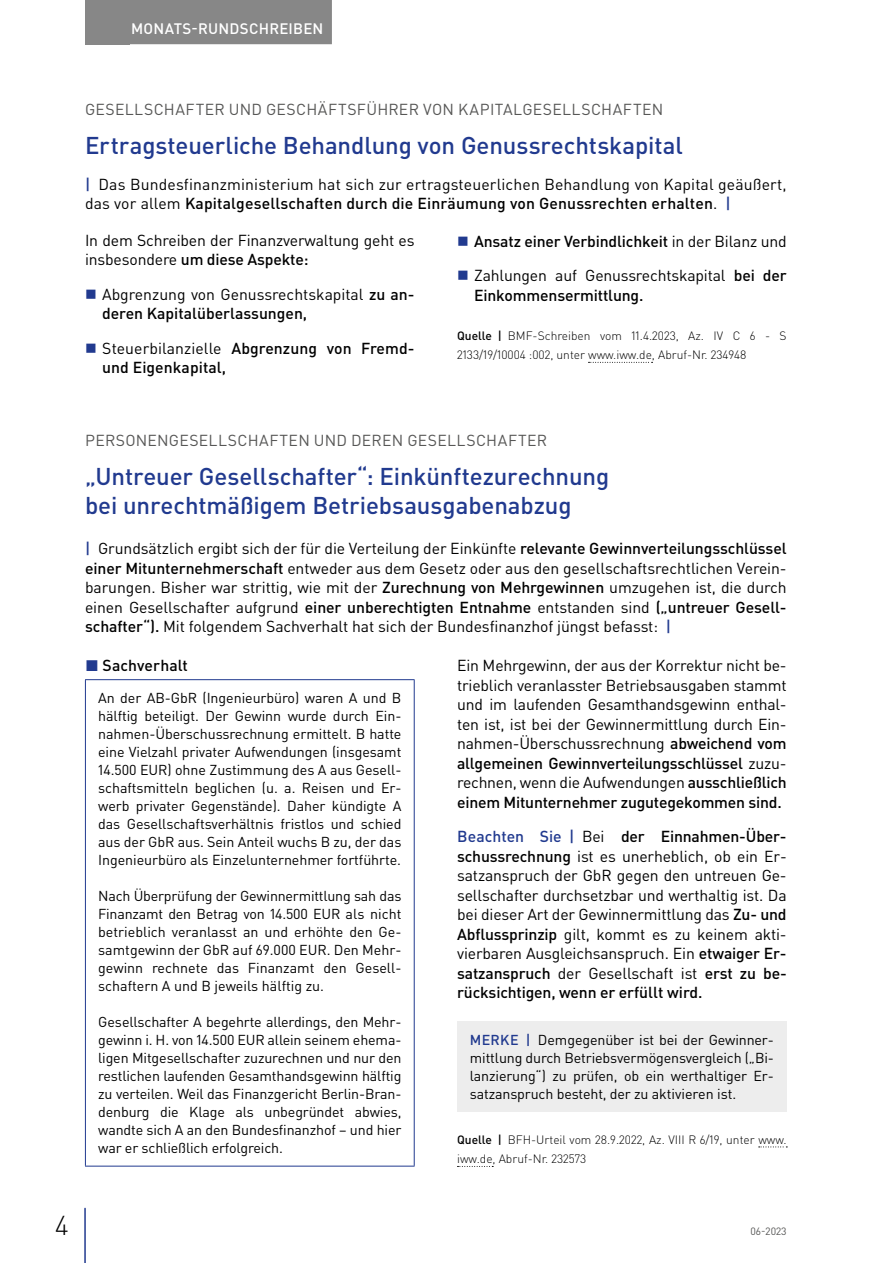
<style>
.page{position:relative;width:893px;height:1263px;background:#fff}
.page>*{position:absolute;margin:0;border:0;box-sizing:border-box;transform-origin:0 0}
.t1{font:300 27px "DIN Pro";color:#000}
.t2{font:500 24px/28.5px "DIN Pro";letter-spacing:-.005em;color:#213a8f}
.t3{font:15.75px/19.5px "DIN Pro";letter-spacing:-.01em;color:#000}
.t4{font:15.75px/19.5px "DIN Pro";letter-spacing:.01em;color:#000}
.t5{font:15.75px "DIN Pro";letter-spacing:.02em;color:#575756}
.t6{font:500 15.75px/19.5px "DIN Pro";letter-spacing:.005em;color:#000}
.t7{font:500 15px "DIN Pro";letter-spacing:.015em;color:#fff}
.t8{font:14.25px/18px "DIN Pro";letter-spacing:-.005em;color:#000;text-align:justify}
.t9{font:300 12px/19.5px "DIN Pro";color:#000}
.t10{font:10.5px "DIN Pro";color:#575756}
.s1{font-weight:500;color:#213a8f}
.s2{font-weight:500}
.s3{font-weight:400}
.s4{color:#213a8f}
</style>
<div class="page">
<div style="left:85px;top:0;width:45px;height:44px;background:#878787"></div>
<hr style="left:84px;top:1208px;width:2px;height:55px;background:#213a8f">
<div style="left:122px;top:0;width:210px;height:44px;background:#878787"></div>
<svg style="left:588px;top:362px;width:65px;height:1px"></svg>
<hr style="left:85px;top:679px;width:330px;height:1px;background:#213a8f">
<hr style="left:85px;top:680px;width:1px;height:486px;background:#213a8f">
<hr style="left:414px;top:680px;width:1px;height:486px;background:#213a8f">
<hr style="left:85px;top:1166px;width:330px;height:1px;background:#213a8f">
<svg style="left:759px;top:1146px;width:28px;height:1px"></svg>
<svg style="left:457px;top:1166px;width:36px;height:1px"></svg>
<div style="left:457px;top:1022px;width:330px;height:90px;background:#ededed"></div>
<p class="t7" style="left:131px;top:18px;width:194px">MONATS-RUNDSCHREIBEN</p>
<p class="t5" style="left:85px;top:98px;width:580px">GESELLSCHAFTER UND GESCHÄFTSFÜHRER VON KAPITALGESELLSCHAFTEN</p>
<h2 class="t2" style="left:85px;top:130px;width:599px">Ertragsteuerliche Behandlung von Genussrechtskapital</h2>
<p class="t4" style="left:85px;top:174px;width:703px"><span class="s1">|</span> Das Bundesfinanzministerium hat sich zur ertragsteuerlichen Behandlung von Kapital geäußert, das vor allem <span class="s2">Kapitalgesellschaften durch die Einräumung von Genussrechten erhalten</span>. <span class="s1">|</span></p>
<p class="t3" style="left:85px;top:230px;width:331px">In dem Schreiben der Finanzverwaltung geht es insbesondere <span class="s2">um diese Aspekte:</span></p>
<p class="t3" style="left:102px;top:284px;width:314px">Abgrenzung von Genussrechtskapital <span class="s2">zu an&shy;deren Kapitalüberlassungen,</span></p>
<p class="t6" style="left:102px;top:338px;width:314px"><span class="s3">Steuerbilanzielle</span> Abgrenzung von Fremd&shy;und Eigenkapital,</p>
<p class="t3" style="left:474px;top:223px;width:314px;line-height:34.5px"><span class="s2">Ansatz einer Verbindlichkeit</span> in der Bilanz und<br>Zahlungen auf Genussrechtskapital <span class="s2">bei der</span></p>
<p class="t6" style="left:474px;top:285px;width:171px">Einkommensermittlung.</p>
<p class="t9" style="left:457px;top:325px;width:331px"><span class="s2">Quelle |</span> BMF-Schreiben vom 11.4.2023, Az. IV C 6 - S<br>2133/19/10004 :002, unter www.iww.de, Abruf-Nr. 234948</p>
<p class="t5" style="left:85px;top:430px;width:463px">PERSONENGESELLSCHAFTEN UND DEREN GESELLSCHAFTER</p>
<h2 class="t2" style="left:85px;top:461px;width:526px">„Untreuer Gesellschafter“: Einkünftezurechnung bei unrechtmäßigem Betriebsausgabenabzug</h2>
<p class="t3" style="left:85px;top:538px;width:703px;text-align:justify"><span class="s1">|</span> Grundsätzlich ergibt sich der für die Verteilung der Einkünfte <span class="s2">relevante Gewinnverteilungsschlüssel einer Mitunternehmerschaft</span> entweder aus dem Gesetz oder aus den gesellschaftsrechtlichen Verein&shy;barungen. Bisher war strittig, wie mit der <span class="s2">Zurechnung von Mehrgewinnen</span> umzugehen ist, die durch einen Gesellschafter aufgrund <span class="s2">einer unberechtigten Entnahme</span> entstanden sind <span class="s2">(„untreuer Gesell&shy;schafter“).</span> Mit folgendem Sachverhalt hat sich der Bundesfinanzhof jüngst befasst: <span class="s1">|</span></p>
<p class="t6" style="left:85px;top:655px;width:104px"><span class="s4">◼</span> Sachverhalt</p>
<p class="t8" style="left:98px;top:689px;width:305px">An der AB-GbR (Ingenieurbüro) waren A und B hälftig beteiligt. Der Gewinn wurde durch Ein&shy;nahmen-Überschussrechnung ermittelt. B hatte eine Vielzahl privater Aufwendungen (insgesamt 14.500 EUR) ohne Zustimmung des A aus Gesell&shy;schaftsmitteln beglichen (u. a. Reisen und Er&shy;werb privater Gegenstände). Daher kündigte A das Gesellschaftsverhältnis fristlos und schied aus der GbR aus. Sein Anteil wuchs B zu, der das Ingenieurbüro als Einzelunternehmer fortführte.</p>
<p class="t8" style="left:98px;top:886px;width:305px">Nach Überprüfung der Gewinnermittlung sah das Finanzamt den Betrag von 14.500 EUR als nicht betrieblich veranlasst an und erhöhte den Ge&shy;samtgewinn der GbR auf 69.000 EUR. Den Mehr&shy;gewinn rechnete das Finanzamt den Gesell&shy;schaftern A und B jeweils hälftig zu.</p>
<p class="t8" style="left:98px;top:1012px;width:305px">Gesellschafter A begehrte allerdings, den Mehr&shy;gewinn i. H. von 14.500 EUR allein seinem ehema&shy;ligen Mitgesellschafter zuzurechnen und nur den restlichen laufenden Gesamthandsgewinn hälftig zu verteilen. Weil das Finanzgericht Berlin-Bran&shy;denburg die Klage als unbegründet abwies, wandte sich A an den Bundesfinanzhof – und hier war er schließlich erfolgreich.</p>
<p class="t3" style="left:457px;top:655px;width:331px;text-align:justify">Ein Mehrgewinn, der aus der Korrektur nicht be&shy;trieblich veranlasster Betriebsausgaben stammt und im laufenden Gesamthandsgewinn enthal&shy;ten ist, ist bei der Gewinnermittlung durch Ein&shy;nahmen-Überschussrechnung <span class="s2">abweichend vom allgemeinen Gewinnverteilungsschlüssel</span> zuzu&shy;rechnen, wenn die Aufwendungen <span class="s2">ausschließlich einem Mitunternehmer zugutegekommen sind.</span></p>
<p class="t3" style="left:457px;top:826px;width:331px;text-align:justify"><span class="s1">Beachten Sie |</span> Bei <span class="s2">der Einnahmen-Über&shy;schussrechnung</span> ist es unerheblich, ob ein Er&shy;satzanspruch der GbR gegen den untreuen Ge&shy;sellschafter durchsetzbar und werthaltig ist. Da bei dieser Art der Gewinnermittlung das <span class="s2">Zu- und Abflussprinzip</span> gilt, kommt es zu keinem akti&shy;vierbaren Ausgleichsanspruch. Ein <span class="s2">etwaiger Er&shy;satzanspruch</span> der Gesellschaft ist <span class="s2">erst zu be&shy;rücksichtigen, wenn er erfüllt wird.</span></p>
<p class="t8" style="left:470px;top:1031px;width:306px"><span class="s1">MERKE |</span> Demgegenüber ist bei der Gewinner&shy;mittlung durch Betriebsvermögensvergleich („Bi&shy;lanzierung“) zu prüfen, ob ein werthaltiger Er&shy;satzanspruch besteht, der zu aktivieren ist.</p>
<p class="t9" style="left:457px;top:1129px;width:331px"><span class="s2">Quelle |</span> BFH-Urteil vom 28.9.2022, Az. VIII R 6/19, unter www. iww.de, Abruf-Nr. 232573</p>
<h1 class="t1" style="left:55px;top:1207px;width:15px">4</h1>
<p class="t10" style="left:750px;top:1224px;width:38px">06-2023</p>
</div>
